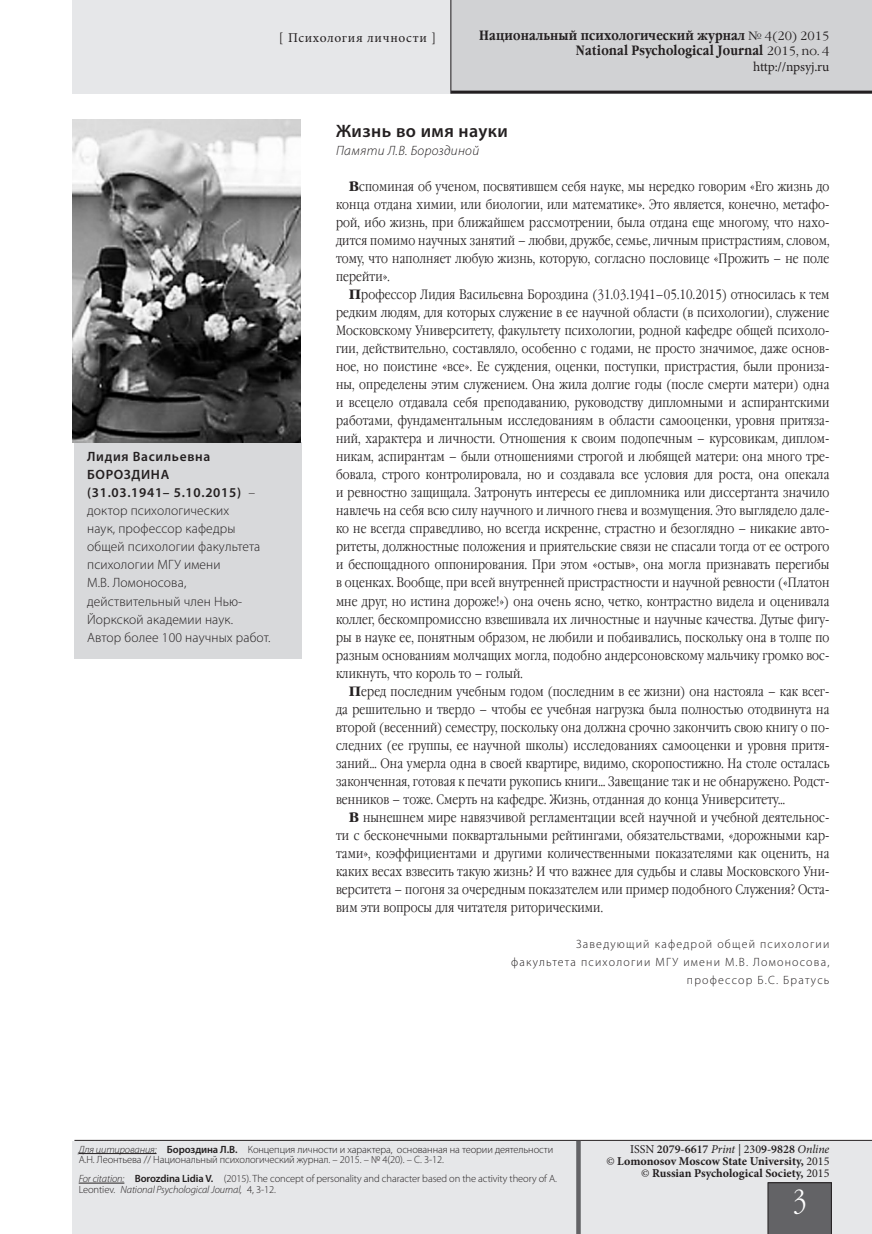
<style>
.page{position:relative;width:872px;height:1234px;background:#fff}
.page>*{position:absolute;margin:0;border:0;box-sizing:border-box;transform-origin:0 0}
.Page_num{font:30px "Garamond Narrow C";color:#fff}
.t1{font:600 18px "Myriad Pro";letter-spacing:.025em;color:#231f20}
.Main_text{font:13.5px/18px "Garamond Narrow C";letter-spacing:.01em;color:#231f20;text-align:justify}
.Autor___REMARK{font:300 13.5px/18px "Myriad Pro";letter-spacing:.01em;color:#231f20}
.t2{font:700 13.5px "Garamond Narrow C";letter-spacing:.01em;color:#231f20}
.Col_title___RUBRIC{font:13.5px "Minion Pro";letter-spacing:.045em;color:#231f20}
.t3{font:italic 300 13.5px "Myriad Pro";letter-spacing:.025em;color:#231f20}
.Col_title___RUBRIC-2{font:13.5px "Minion Pro";letter-spacing:-.015em;color:#231f20}
.Quote___AUTOR{font:300 12px/18px "Myriad Pro";letter-spacing:.1em;color:#231f20;text-align:right}
.t4{font:700 12px "Minion Pro";color:#231f20}
.t5{font:600 12px "Minion Pro";color:#231f20}
.Col_title___REFER{font:300 10.5px/10.5px "Myriad Pro";letter-spacing:-.01em;color:#231f20}
.s1{font-family:"Garamond C";font-weight:400;font-size:12px}
.s2{font-weight:600}
.s3{font-family:"Garamond C";font-weight:700}
.s4{font-style:italic}
.s5{font-weight:400}
.s6{font-weight:400;font-style:italic}
</style>
<div class="page">
<div style="left:72px;top:1140px;width:800px;height:93px;background:#e6e7e9"></div>
<hr style="left:74px;top:1139px;width:798px;height:1px;background:#231f20">
<div style="left:767px;top:1182px;width:64px;height:51px;background:#636366"></div>
<div style="left:576px;top:1140px;width:5px;height:93px;background:#636366"></div>
<div style="left:72px;top:0;width:800px;height:94px;background:#e6e7e9"></div>
<div style="left:451px;top:0;width:421px;height:94px;background:#d1d2d4"></div>
<hr style="left:451px;top:91px;width:421px;height:3px;background:#231f20">
<hr style="left:450px;top:0;width:1px;height:94px;background:#231f20">
<hr style="left:79px;top:1152px;width:78px;height:1px;background:#231f20">
<hr style="left:79px;top:1182px;width:45px;height:1px;background:#231f20">
<div style="left:74px;top:442px;width:228px;height:216px;background:#d8d9db"></div>
<img style="left:72px;top:119px;width:229px;height:323px">
<p class="Col_title___RUBRIC" style="left:279px;top:28px;width:158px">[ Психология личности ]</p>
<p class="t2" style="left:479px;top:27px;width:352px">Национальный психологический журнал <span class="s1">№ 4(20) 2015</span></p>
<p class="t2" style="left:576px;top:42px;width:255px">National Psychological Journal <span class="s1">2015, no. 4</span></p>
<p class="Col_title___RUBRIC-2" style="left:753px;top:57px;width:78px">http://npsyj.ru</p>
<p class="Autor___REMARK" style="left:87px;top:447px;width:185px"><span class="s2">Лидия Васильевна<br>БОРОЗДИНА<br>(31.03.1941– 5.10.2015)</span> – доктор психологических<br>наук, профессор кафедры общей психологии факультета психологии МГУ имени<br>М.В. Ломоносова, действительный член Нью-<br>Йоркской академии наук.<br>Автор более 100 научных работ.</p>
<p class="t1" style="left:336px;top:120px;width:173px">Жизнь во имя науки</p>
<p class="t3" style="left:336px;top:142px;width:145px">Памяти Л.В. Бороздиной</p>
<p class="Main_text" style="left:336px;top:178px;width:495px;text-indent:13px"><span class="s3">В</span>споминая об ученом, посвятившем себя науке, мы нередко говорим «Его жизнь до конца отдана химии, или биологии, или математике». Это является, конечно, метафо&shy;рой, ибо жизнь, при ближайшем рассмотрении, была отдана еще многому, что нахо&shy;дится помимо научных занятий – любви, дружбе, семье, личным пристрастиям, словом, тому, что наполняет любую жизнь, которую, согласно пословице «Прожить – не поле перейти».</p>
<p class="Main_text" style="left:336px;top:286px;width:495px;text-indent:13px"><span class="s3">П</span>рофессор Лидия Васильевна Бороздина (31.03.1941–05.10.2015) относилась к тем редким людям, для которых служение в ее научной области (в психологии), служение Московскому Университету, факультету психологии, родной кафедре общей психоло&shy;гии, действительно, составляло, особенно с годами, не просто значимое, даже основ&shy;ное, но поистине «все». Ее суждения, оценки, поступки, пристрастия, были прониза&shy;ны, определены этим служением. Она жила долгие годы (после смерти матери) одна и всецело отдавала себя преподаванию, руководству дипломными и аспирантскими работами, фундаментальным исследованиям в области самооценки, уровня притяза&shy;ний, характера и личности. Отношения к своим подопечным – курсовикам, диплом&shy;никам, аспирантам – были отношениями строгой и любящей матери: она много тре&shy;бовала, строго контролировала, но и создавала все условия для роста, она опекала и ревностно защищала. Затронуть интересы ее дипломника или диссертанта значило навлечь на себя всю силу научного и личного гнева и возмущения. Это выглядело дале&shy;ко не всегда справедливо, но всегда искренне, страстно и безоглядно – никакие авто&shy;ритеты, должностные положения и приятельские связи не спасали тогда от ее острого и беспощадного оппонирования. При этом «остыв», она могла признавать перегибы в оценках. Вообще, при всей внутренней пристрастности и научной ревности («Платон мне друг, но истина дороже!») она очень ясно, четко, контрастно видела и оценивала коллег, бескомпромиссно взвешивала их личностные и научные качества. Дутые фигу&shy;ры в науке ее, понятным образом, не любили и побаивались, поскольку она в толпе по разным основаниям молчащих могла, подобно андерсоновскому мальчику громко вос&shy;кликнуть, что король то – голый.</p>
<p class="Main_text" style="left:336px;top:682px;width:495px;text-indent:13px"><span class="s3">П</span>еред последним учебным годом (последним в ее жизни) она настояла – как всег&shy;да решительно и твердо – чтобы ее учебная нагрузка была полностью отодвинута на второй (весенний) семестру, поскольку она должна срочно закончить свою книгу о по&shy;следних (ее группы, ее научной школы) исследованиях самооценки и уровня притя&shy;заний... Она умерла одна в своей квартире, видимо, скоропостижно. На столе осталась законченная, готовая к печати рукопись книги... Завещание так и не обнаружено. Родст&shy;венников – тоже. Смерть на кафедре. Жизнь, отданная до конца Университету...</p>
<p class="Main_text" style="left:336px;top:808px;width:495px;text-indent:13px"><span class="s3">В</span> нынешнем мире навязчивой регламентации всей научной и учебной деятельнос&shy;ти с бесконечными поквартальными рейтингами, обязательствами, «дорожными кар&shy;тами», коэффициентами и другими количественными показателями как оценить, на каких весах взвесить такую жизнь? И что важнее для судьбы и славы Московского Уни&shy;верситета – погоня за очередным показателем или пример подобного Служения? Оста&shy;вим эти вопросы для читателя риторическими.</p>
<p class="Quote___AUTOR" style="left:511px;top:934px;width:320px">Заведующий кафедрой общей психологии факультета психологии МГУ имени М.В. Ломоносова, профессор Б.С. Братусь</p>
<p class="Col_title___REFER" style="left:79px;top:1143px;width:476px"><span class="s4">Для цитирования:</span> <span class="s2">Бороздина Л.В.</span> Концепция личности и характера, основанная на теории деятельности<br>А.Н. Леонтьева // Национальный психологический журнал. – 2015. – № 4(20). – С. 3-12.</p>
<p class="Col_title___REFER" style="left:79px;top:1172px;width:480px"><span class="s4">For citation:</span> <span class="s2">Borozdina Lidia V.</span> (2015). The concept of personality and character based on the activity theory of A.<br>Leontiev. <span class="s4">National Psychological Journal,</span> 4, 3-12.</p>
<p class="t5" style="left:630px;top:1140px;width:201px"><span class="s5">ISSN</span> 2079-6617 <span class="s6">Print</span> <span class="s5">| 230</span>9-9828 <span class="s6">Online</span></p>
<p class="t4" style="left:606px;top:1152px;width:225px"><span class="s6">©</span> Lomonosov Moscow State University, <span class="s5">2015</span></p>
<p class="t4" style="left:641px;top:1164px;width:190px"><span class="s5">©</span> Russian Psychological Society, <span class="s5">2015</span></p>
<p class="Page_num" style="left:792px;top:1183px;width:16px">3</p>
</div>
